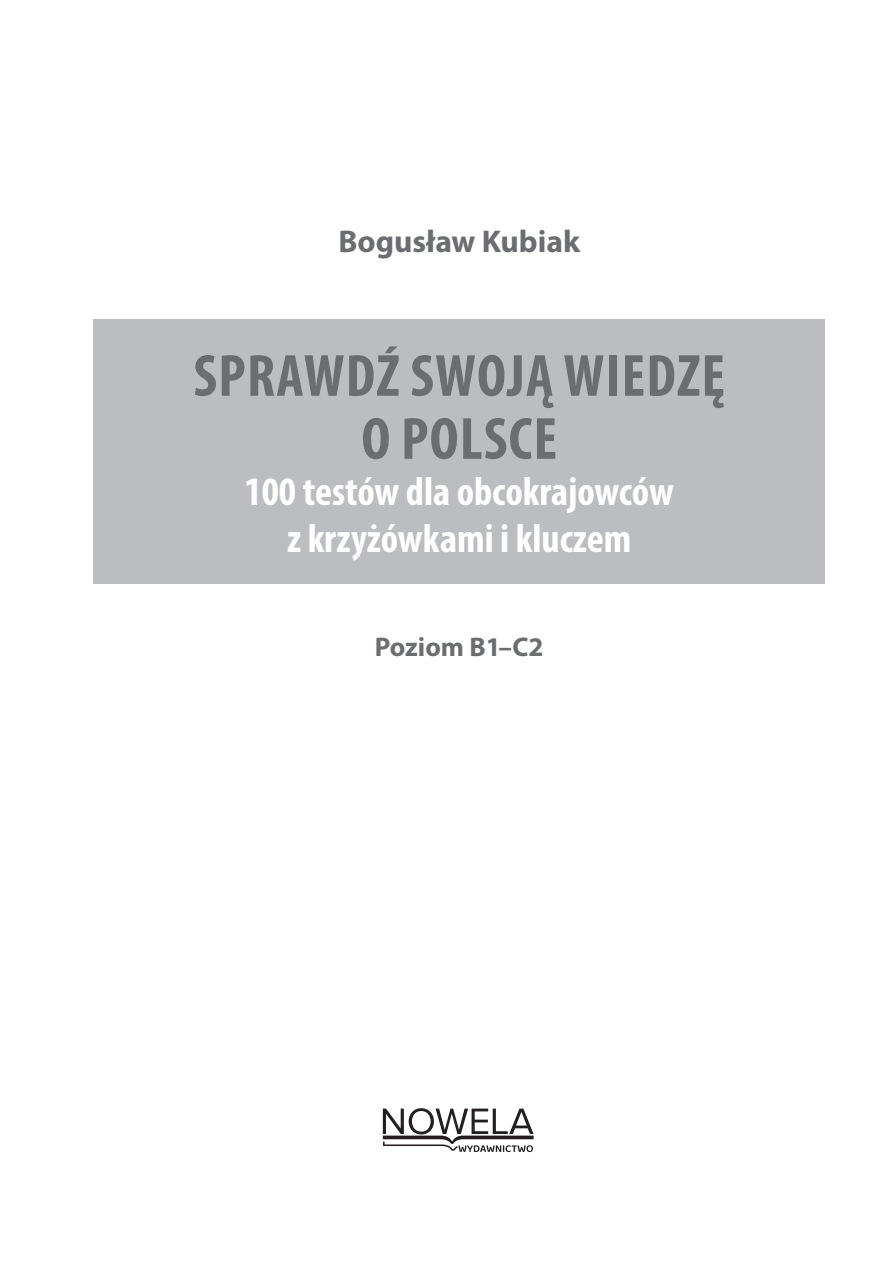
<style>
.page{position:relative;width:893px;height:1263px;background:#fff}
.page>*{position:absolute;margin:0;border:0;box-sizing:border-box;transform-origin:0 0}
.t1{font:700 condensed 60px/63px "Myriad Pro";letter-spacing:.02em;color:#6c6d70;text-align:center}
.t2{font:700 condensed 40.5px/46.5px "Myriad Pro";color:#fff;text-align:center}
.t3{font:700 31.5px "Myriad Pro";color:#6c6d70}
.t4{font:700 27px "Myriad Pro";color:#6c6d70}
</style>
<div class="page">
<div style="left:94px;top:319px;width:731px;height:265px;background:#bcbdc0"></div>
<svg style="left:383px;top:1108px;width:151px;height:44px"></svg>
<p class="t3" style="left:338px;top:221px;width:243px">Bogusław Kubiak</p>
<h1 class="t1" style="left:193px;top:343px;width:533px">Sprawdź swoją wiedzę o polsce</h1>
<p class="t2" style="left:244px;top:468px;width:431px">100 testów dla obcokrajowców z krzyżówkami i kluczem</p>
<p class="t4" style="left:375px;top:629px;width:170px">Poziom B1–C2</p>
</div>
